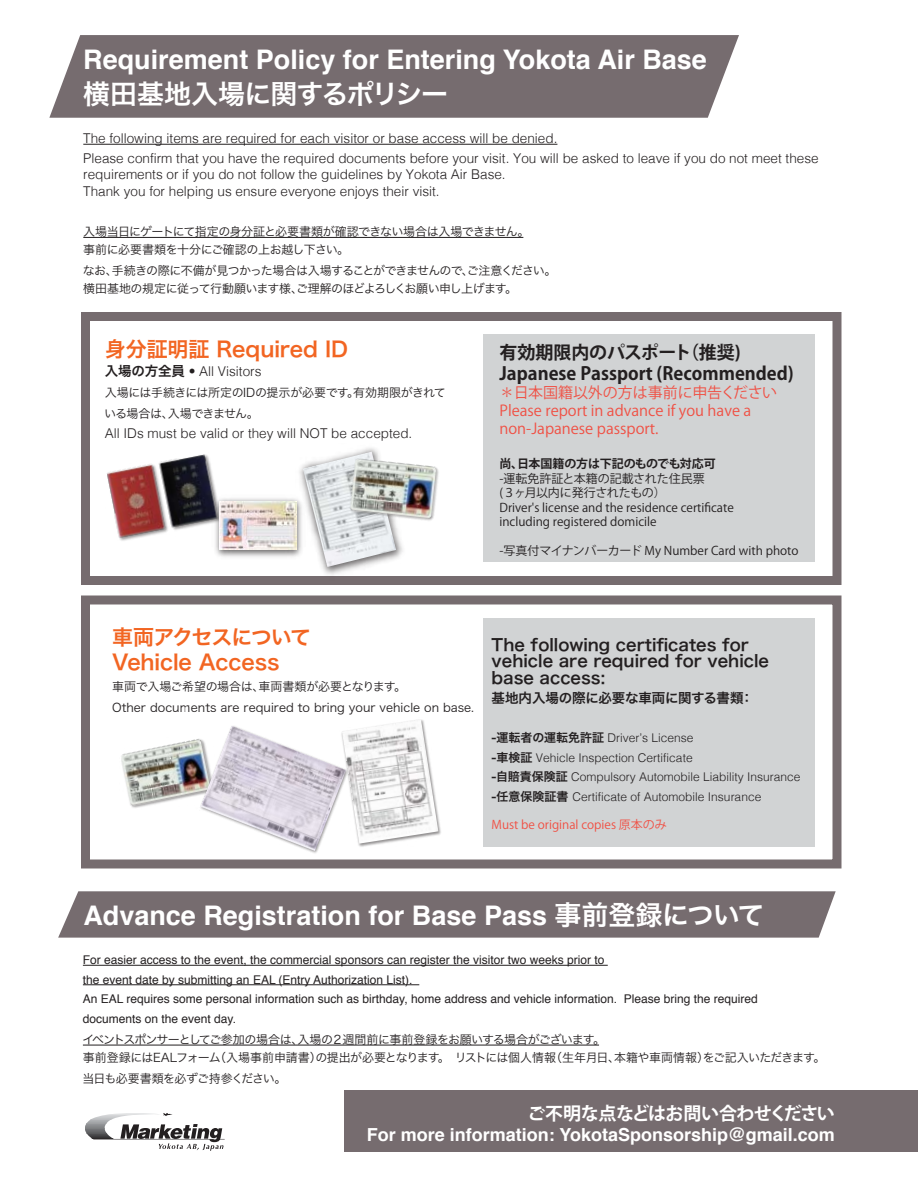
<style>
.page{position:relative;width:918px;height:1188px;background:#fff}
.page>*{position:absolute;margin:0;border:0;box-sizing:border-box;transform-origin:0 0}
.t1{font:700 27px "Helvetica";color:#fff}
.t2{font:27px "Hira Kaku Pro W6";letter-spacing:-.035em;color:#fff}
.t3{font:21px/25.2px "Hira Kaku Pro W6";letter-spacing:-.005em;color:#f26522}
.t4{font:700 18px "Helvetica";color:#fff}
.t5{font:700 18px/21.6px "Koz Go Pro";color:#231f20}
.t6{font:700 18px "Koz Go Pro";letter-spacing:-.03em;color:#fff}
.t7{font:16.5px/16.5px "Hira Kaku Pro W6";color:#231f20}
.t8{font:15px/18px "Koz Go Pro";color:#f05044}
.t9{font:300 13.5px/19.5px "Helvetica";color:#231f20}
.t10{font:13.5px "Hira Kaku Pro W6";letter-spacing:-.02em;color:#231f20}
.t11{font:12px/19.5px "Helvetica";color:#231f20}
.t12{font:12px/18px "Hira Kaku Pro W3";letter-spacing:-.03em;color:#231f20}
.t13{font:300 12px/19.5px "Helvetica";color:#231f20}
.t14{font:12px/14.4px "Koz Go Pro";color:#231f20}
.t15{font:12px/18px "Hira Kaku Pro W3";letter-spacing:-.055em;color:#231f20}
.t16{font:12px/21px "Hira Kaku Pro W3";color:#231f20}
.t17{font:12px "Koz Go Pro";color:#f05044}
.t18{font:700 12px "Koz Go Pro";letter-spacing:-.015em;color:#231f20}
.t19{font:12px "Hira Kaku Pro W3";letter-spacing:-.06em;color:#231f20}
.s1{font-family:"Hira Kaku Pro W6";font-weight:400}
</style>
<div class="page">
<div style="left:49px;top:35px;width:690px;height:83px;background:#766c6f"></div>
<div style="left:81px;top:312px;width:761px;height:273px;border:9px solid #766c6f"></div>
<div style="left:483px;top:334px;width:331px;height:228px;background:#d1d3d4"></div>
<div style="left:81px;top:596px;width:761px;height:272px;border:9px solid #766c6f"></div>
<div style="left:483px;top:618px;width:331px;height:229px;background:#d1d3d4"></div>
<div style="left:345px;top:1090px;width:573px;height:62px;background:#766c6f"></div>
<div style="left:58px;top:891px;width:778px;height:47px;background:#766c6f"></div>
<hr style="left:83px;top:144px;width:474px;height:1px;background:#231f20">
<hr style="left:83px;top:237px;width:440px;height:1px;background:#231f20">
<hr style="left:83px;top:965px;width:525px;height:1px;background:#231f20">
<hr style="left:83px;top:984px;width:336px;height:1px;background:#231f20">
<hr style="left:83px;top:1045px;width:516px;height:1px;background:#231f20">
<img style="left:121px;top:741px;width:64px;height:66px">
<img style="left:107px;top:454px;width:110px;height:87px">
<img style="left:363px;top:814px;width:78px;height:33px">
<img style="left:363px;top:719px;width:75px;height:125px">
<img style="left:185px;top:728px;width:178px;height:141px">
<img style="left:201px;top:726px;width:145px;height:125px">
<img style="left:211px;top:494px;width:83px;height:63px">
<img style="left:219px;top:501px;width:75px;height:48px">
<img style="left:294px;top:465px;width:114px;height:115px">
<img style="left:303px;top:456px;width:93px;height:111px">
<img style="left:338px;top:448px;width:101px;height:91px">
<img style="left:350px;top:458px;width:88px;height:62px">
<svg style="left:163px;top:1113px;width:9px;height:3px"></svg>
<svg style="left:93px;top:1124px;width:132px;height:27px"></svg>
<hr style="left:85px;top:1138px;width:75px;height:1px;background:#2c292a">
<hr style="left:85px;top:1137px;width:75px;height:1px;background:#353435">
<hr style="left:85px;top:1136px;width:75px;height:1px;background:#3d3c3e">
<hr style="left:85px;top:1135px;width:75px;height:1px;background:#454547">
<hr style="left:85px;top:1134px;width:75px;height:1px;background:#4c4c4e">
<hr style="left:85px;top:1133px;width:75px;height:1px;background:#595a5c">
<hr style="left:85px;top:1132px;width:75px;height:1px;background:#5f6062">
<hr style="left:85px;top:1131px;width:75px;height:1px;background:#666769">
<hr style="left:85px;top:1130px;width:75px;height:1px;background:#6b6c6f">
<hr style="left:85px;top:1129px;width:75px;height:1px;background:#77787b">
<hr style="left:85px;top:1128px;width:75px;height:1px;background:#7c7e80">
<hr style="left:85px;top:1127px;width:75px;height:1px;background:#828486">
<hr style="left:85px;top:1126px;width:75px;height:1px;background:#87898b">
<hr style="left:85px;top:1125px;width:75px;height:1px;background:#8c8e91">
<hr style="left:85px;top:1124px;width:75px;height:1px;background:#979a9c">
<hr style="left:85px;top:1123px;width:75px;height:1px;background:#9ea0a2">
<hr style="left:85px;top:1122px;width:75px;height:1px;background:#a3a5a8">
<hr style="left:85px;top:1121px;width:75px;height:1px;background:#a9acae">
<hr style="left:85px;top:1120px;width:75px;height:1px;background:#afb1b4">
<hr style="left:85px;top:1119px;width:75px;height:1px;background:#bcbdc0">
<hr style="left:85px;top:1118px;width:75px;height:1px;background:#c1c3c5">
<hr style="left:85px;top:1117px;width:75px;height:1px;background:#c8cacc">
<hr style="left:85px;top:1116px;width:75px;height:1px;background:#cecfd1">
<hr style="left:85px;top:1115px;width:75px;height:1px;background:#dadcdd">
<hr style="left:85px;top:1114px;width:75px;height:1px;background:#e0e1e2">
<hr style="left:85px;top:1113px;width:75px;height:1px;background:#e6e7e8">
<h1 class="t1" style="left:83px;top:38px;width:625px">Requirement Policy for Entering Yokota Air Base</h1>
<h1 class="t2" style="left:83px;top:70px;width:367px">横田基地入場に関するポリシー</h1>
<p class="t9" style="left:83px;top:128px;width:737px">The following items are required for each visitor or base access will be denied.<br>Please confirm that you have the required documents before your visit. You will be asked to leave if you do not meet these</p>
<p class="t9" style="left:83px;top:165px;width:424px;line-height:16.5px">requirements or if you do not follow the guidelines by Yokota Air Base.<br>Thank you for helping us ensure everyone enjoys their visit.</p>
<p class="t12" style="left:83px;top:222px;width:448px">入場当日にゲートにて指定の身分証と必要書類が確認できない場合は入場できません。事前に必要書類を十分にご確認の上お越し下さい。　</p>
<p class="t15" style="left:83px;top:261px;width:475px">なお、手続きの際に不備が見つかった場合は入場することができませんので、ご注意ください。横田基地の規定に従って行動願います様、ご理解のほどよろしくお願い申し上げます。</p>
<h2 class="t3" style="left:105px;top:335px;width:245px">身分証明証 Required ID</h2>
<p class="t9" style="left:105px;top:361px;width:158px"><span class="s1">入場の方全員</span> • All Visitors</p>
<p class="t12" style="left:104px;top:381px;width:343px;line-height:21px">入場には手続きには所定のIDの提示が必要です。有効期限がきれている場合は、入場できません。</p>
<p class="t9" style="left:105px;top:422px;width:309px">All IDs must be valid or they will NOT be accepted.</p>
<h3 class="t5" style="left:500px;top:342px;width:296px">有効期限内のパスポート（推奨)<br>Japanese Passport (Recommended)</h3>
<p class="t8" style="left:500px;top:384px;width:279px">＊日本国籍以外の方は事前に申告ください<br>Please report in advance if you have a non-Japanese passport.</p>
<p class="t18" style="left:500px;top:456px;width:218px">尚、日本国籍の方は下記のものでも対応可</p>
<p class="t14" style="left:500px;top:471px;width:236px">-運転免許証と本籍の記載された住民票<br>(３ヶ月以内に発行されたもの）<br>Driver's license and the residence certificate including registered domicile</p>
<p class="t14" style="left:500px;top:543px;width:301px">-写真付マイナンバーカード My Number Card with photo</p>
<h2 class="t3" style="left:112px;top:623px;width:200px">車両アクセスについて<br>Vehicle Access</h2>
<p class="t16" style="left:112px;top:675px;width:363px">車両で入場ご希望の場合は、車両書類が必要となります。<br>Other documents are required to bring your vehicle on base.</p>
<p class="t7" style="left:492px;top:636px;width:279px">The following certificates for vehicle are required for vehicle base access:</p>
<p class="t10" style="left:492px;top:686px;width:264px">基地内入場の際に必要な車両に関する書類：</p>
<p class="t13" style="left:492px;top:727px;width:310px"><span class="s1">-運転者の運転免許証</span> Driver’s License<br><span class="s1">-車検証</span> Vehicle Inspection Certificate<br><span class="s1">-自賠責保険証</span> Compulsory Automobile Liability Insurance <span class="s1">-任意保険証書</span> Certificate of Automobile Insurance</p>
<p class="t17" style="left:492px;top:817px;width:177px">Must be original copies 原本のみ</p>
<h1 class="t1" style="left:83px;top:894px;width:682px">Advance Registration for Base Pass <span class="s1">事前登録について</span></h1>
<p class="t11" style="left:83px;top:951px;width:677px">For easier access to the event, the commercial sponsors can register the visitor two weeks prior to<br>the event date by submitting an EAL (Entry Authorization List).<br>An EAL requires some personal information such as birthday, home address and vehicle information. Please bring the required documents on the event day.</p>
<p class="t12" style="left:82px;top:1030px;width:744px">イベントスポンサーとしてご参加の場合は、入場の２週間前に事前登録をお願いする場合がございます。<br>事前登録にはEALフォーム（入場事前申請書）の提出が必要となります。　リストには個人情報（生年月日、本籍や車両情報）をご記入いただきます。</p>
<p class="t19" style="left:83px;top:1068px;width:206px">当日も必要書類を必ずご持参ください。</p>
<h3 class="t6" style="left:528px;top:1101px;width:309px">ご不明な点などはお問い合わせください</h3>
<h3 class="t4" style="left:367px;top:1120px;width:469px">For more information: YokotaSponsorship@gmail.com</h3>
</div>
